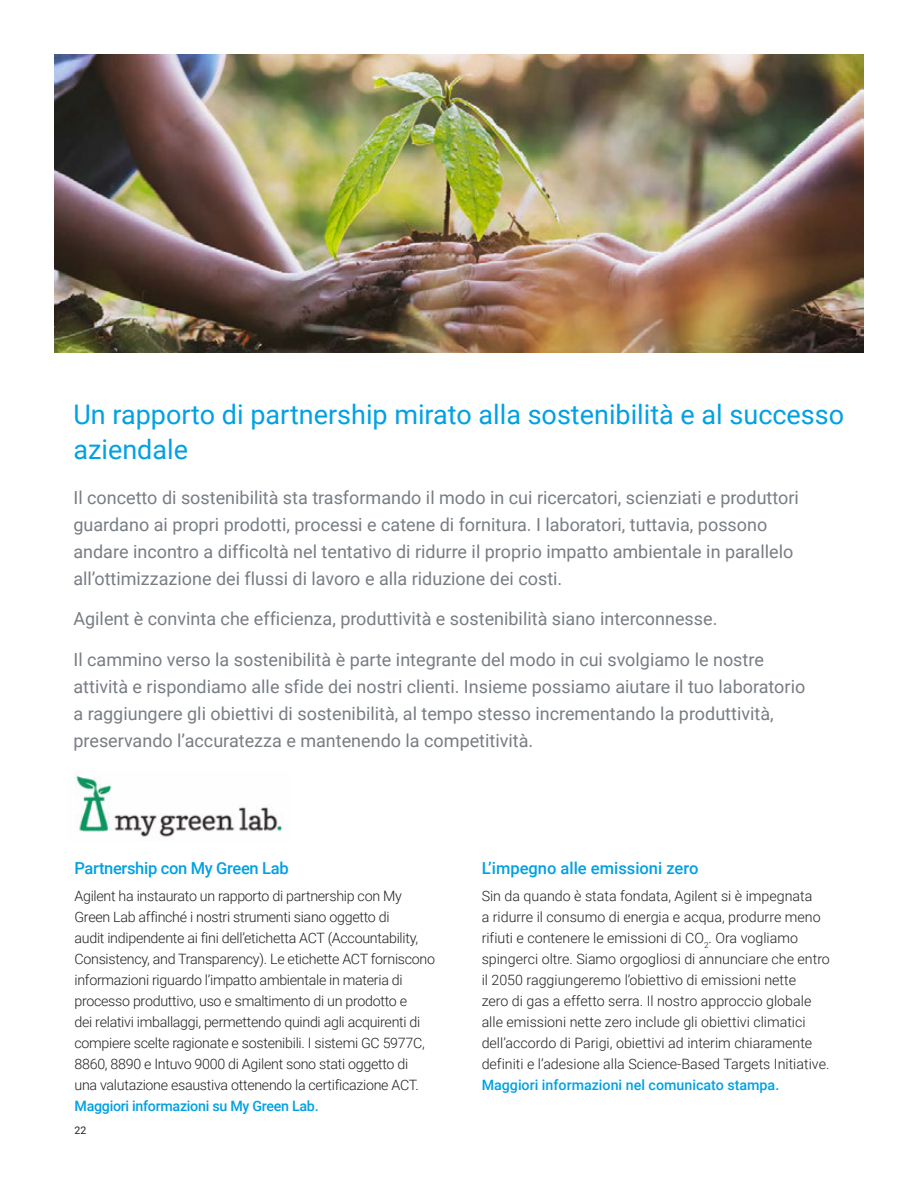
<style>
.page{position:relative;width:918px;height:1188px;background:#fff}
.page>*{position:absolute;margin:0;border:0;box-sizing:border-box;transform-origin:0 0}
.t1{font:27px/34.5px "Roboto";color:#00a1e3}
.t2{font:18px/27px "Roboto";color:#787d83}
.t3{font:500 16.5px "Roboto";letter-spacing:-.005em;color:#00a1e3}
.t4{font:300 14.25px/21px "Roboto";letter-spacing:-.02em;color:#231f20}
.t5{font:300 14.25px/21px "Roboto";color:#231f20}
.t6{font:500 14.25px "Roboto";color:#00a1e3}
.t7{font:500 14.25px "Roboto";letter-spacing:-.02em;color:#00a1e3}
.t8{font:10.5px "Roboto";color:#231f20}
</style>
<div class="page">
<img style="left:54px;top:54px;width:810px;height:298px">
<img style="left:75px;top:774px;width:208px;height:63px">
<h1 class="t1" style="left:73px;top:396px;width:772px">Un rapporto di partnership mirato alla sostenibilità e al successo aziendale</h1>
<p class="t2" style="left:73px;top:483px;width:727px">Il concetto di sostenibilità sta trasformando il modo in cui ricercatori, scienziati e produttori guardano ai propri prodotti, processi e catene di fornitura. I laboratori, tuttavia, possono andare incontro a difficoltà nel tentativo di ridurre il proprio impatto ambientale in parallelo all’ottimizzazione dei flussi di lavoro e alla riduzione dei costi.</p>
<p class="t2" style="left:73px;top:605px;width:646px">Agilent è convinta che efficienza, produttività e sostenibilità siano interconnesse.</p>
<p class="t2" style="left:73px;top:645px;width:733px">Il cammino verso la sostenibilità è parte integrante del modo in cui svolgiamo le nostre attività e rispondiamo alle sfide dei nostri clienti. Insieme possiamo aiutare il tuo laboratorio a raggiungere gli obiettivi di sostenibilità, al tempo stesso incrementando la produttività, preservando l’accuratezza e mantenendo la competitività.</p>
<p class="t3" style="left:75px;top:857px;width:216px">Partnership con My Green Lab</p>
<p class="t4" style="left:75px;top:885px;width:362px">Agilent ha instaurato un rapporto di partnership con My Green Lab affinché i nostri strumenti siano oggetto di<br>audit indipendente ai fini dell’etichetta ACT (Accountability, Consistency, and Transparency). Le etichette ACT forniscono informazioni riguardo l’impatto ambientale in materia di processo produttivo, uso e smaltimento di un prodotto e<br>dei relativi imballaggi, permettendo quindi agli acquirenti di compiere scelte ragionate e sostenibili. I sistemi GC 5977C, 8860, 8890 e Intuvo 9000 di Agilent sono stati oggetto di<br>una valutazione esaustiva ottenendo la certificazione ACT.</p>
<p class="t7" style="left:75px;top:1096px;width:246px">Maggiori informazioni su My Green Lab.</p>
<p class="t8" style="left:75px;top:1123px;width:13px">22</p>
<p class="t3" style="left:482px;top:857px;width:218px">L’impegno alle emissioni zero</p>
<p class="t5" style="left:482px;top:885px;width:350px">Sin da quando è stata fondata, Agilent si è impegnata<br>a ridurre il consumo di energia e acqua, produrre meno rifiuti e contenere le emissioni di CO<sub>2</sub>. Ora vogliamo spingerci oltre. Siamo orgogliosi di annunciare che entro il 2050 raggiungeremo l’obiettivo di emissioni nette<br>zero di gas a effetto serra. Il nostro approccio globale alle emissioni nette zero include gli obiettivi climatici dell’accordo di Parigi, obiettivi ad interim chiaramente definiti e l’adesione alla Science-Based Targets Initiative.</p>
<p class="t6" style="left:482px;top:1075px;width:299px">Maggiori informazioni nel comunicato stampa.</p>
</div>
